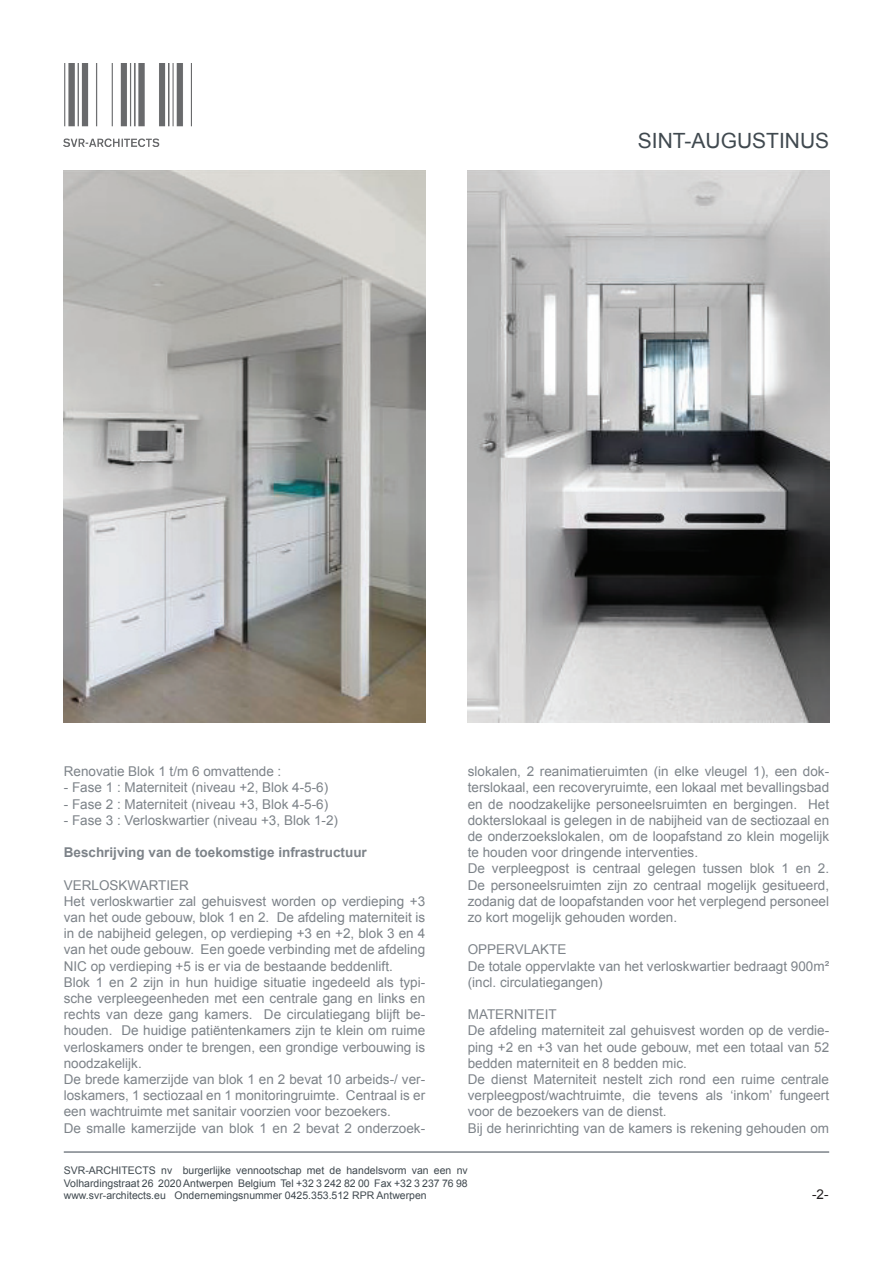
<style>
.page{position:relative;width:893px;height:1263px;background:#fff}
.page>*{position:absolute;margin:0;border:0;box-sizing:border-box;transform-origin:0 0}
.t1{font:21px "Arial";color:#40494f}
.t2{font:13.5px/16.2px "Arial";color:#7d8389}
.t3{font:700 13.5px "Arial";color:#7d8389}
.t4{font:13.5px "Arial";color:#231f20}
.t5{font:10.5px/12.6px "Arial";color:#40494f;text-align:justify}
</style>
<div class="page">
<img style="left:64px;top:64px;width:127px;height:83px">
<hr style="left:64px;top:1151px;width:765px;height:2px;background:#7d8389">
<img style="left:468px;top:171px;width:361px;height:552px">
<img style="left:64px;top:171px;width:361px;height:552px">
<h1 class="t1" style="left:638px;top:127px;width:193px">SINT-AUGUSTINUS</h1>
<p class="t2" style="left:64px;top:763px;width:219px">Renovatie Blok 1 t/m 6 omvattende :</p>
<p class="t2" style="left:64px;top:780px;width:266px">- Fase 1 : Materniteit (niveau +2, Blok 4-5-6)</p>
<p class="t2" style="left:64px;top:796px;width:266px">- Fase 2 : Materniteit (niveau +3, Blok 4-5-6)</p>
<p class="t2" style="left:64px;top:812px;width:276px">- Fase 3 : Verloskwartier (niveau +3, Blok 1-2)</p>
<p class="t3" style="left:64px;top:843px;width:305px">Beschrijving van de toekomstige infrastructuur</p>
<p class="t2" style="left:64px;top:877px;width:363px">VERLOSKWARTIER<br>Het verloskwartier zal gehuisvest worden op verdieping +3 van het oude gebouw, blok 1 en 2. De afdeling materniteit is in de nabijheid gelegen, op verdieping +3 en +2, blok 3 en 4 van het oude gebouw. Een goede verbinding met de afdeling NIC op verdieping +5 is er via de bestaande beddenlift.<br>Blok 1 en 2 zijn in hun huidige situatie ingedeeld als typi&shy;sche verpleegeenheden met een centrale gang en links en rechts van deze gang kamers. De circulatiegang blijft be&shy;houden. De huidige patiëntenkamers zijn te klein om ruime verloskamers onder te brengen, een grondige verbouwing is noodzakelijk.<br>De brede kamerzijde van blok 1 en 2 bevat 10 arbeids-/ ver&shy;loskamers, 1 sectiozaal en 1 monitoringruimte. Centraal is er een wachtruimte met sanitair voorzien voor bezoekers.<br>De smalle kamerzijde van blok 1 en 2 bevat 2 onderzoek-</p>
<p class="t2" style="left:468px;top:763px;width:363px">slokalen, 2 reanimatieruimten (in elke vleugel 1), een dok&shy;terslokaal, een recoveryruimte, een lokaal met bevallingsbad en de noodzakelijke personeelsruimten en bergingen. Het dokterslokaal is gelegen in de nabijheid van de sectiozaal en de onderzoekslokalen, om de loopafstand zo klein mogelijk te houden voor dringende interventies.<br>De verpleegpost is centraal gelegen tussen blok 1 en 2.<br>De personeelsruimten zijn zo centraal mogelijk gesitueerd, zodanig dat de loopafstanden voor het verplegend personeel zo kort mogelijk gehouden worden.</p>
<p class="t2" style="left:468px;top:942px;width:363px">OPPERVLAKTE<br>De totale oppervlakte van het verloskwartier bedraagt 900m² (incl. circulatiegangen)</p>
<p class="t2" style="left:468px;top:1006px;width:363px">MATERNITEIT<br>De afdeling materniteit zal gehuisvest worden op de verdie&shy;ping +2 en +3 van het oude gebouw, met een totaal van 52 bedden materniteit en 8 bedden mic.<br>De dienst Materniteit nestelt zich rond een ruime centrale verpleegpost/wachtruimte, die tevens als ‘inkom’ fungeert voor de bezoekers van de dienst.<br>Bij de herinrichting van de kamers is rekening gehouden om</p>
<p class="t5" style="left:64px;top:1164px;width:405px">SVR-ARCHITECTS nv burgerlijke vennootschap met de handelsvorm van een nv Volhardingstraat 26 2020 Antwerpen Belgium Tel +32 3 242 82 00 Fax +32 3 237 76 98 www.svr-architects.eu Ondernemingsnummer 0425.353.512 RPR Antwerpen</p>
<p class="t4" style="left:812px;top:1186px;width:18px">-2-</p>
</div>
